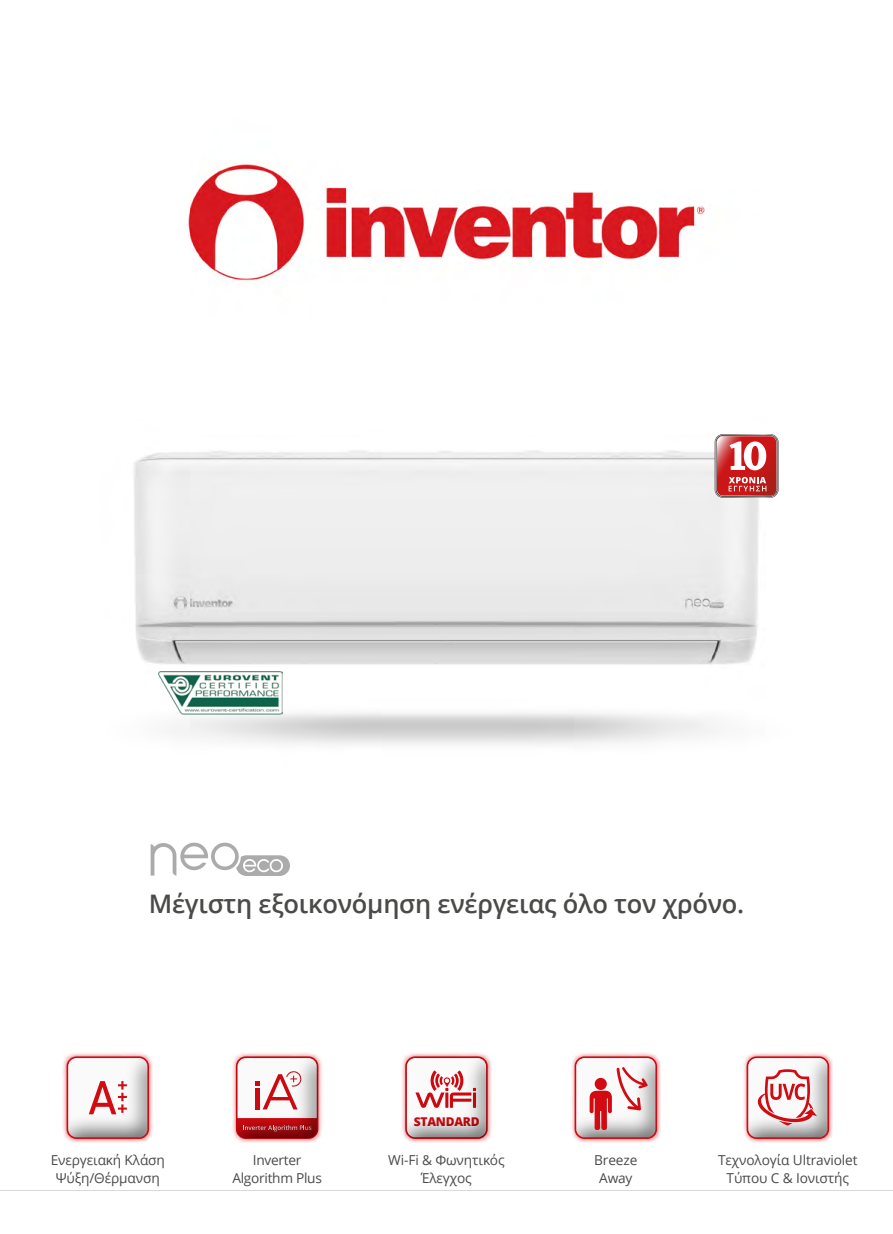
<style>
.page{position:relative;width:893px;height:1234px;background:#fff}
.page>*{position:absolute;margin:0;border:0;box-sizing:border-box;transform-origin:0 0}
.t1{font:600 25.5px "Open Sans";letter-spacing:-.01em;color:#4a4a49}
.t2{font:13.65px/17.5px "Open Sans";letter-spacing:-.01em;color:#4a4a49;text-align:center}
.t3{font:800 12.15px "Open Sans";letter-spacing:-.025em;color:#d20a11}
</style>
<div class="page">
<img style="left:0;top:163px;width:893px;height:1028px">
<div style="left:232px;top:1052px;width:91px;height:90px;background:#d20a11;opacity:.38"></div>
<div style="left:223px;top:1044px;width:108px;height:94px;background:#000;opacity:.59"></div>
<svg style="left:236px;top:1056px;width:82px;height:82px"></svg>
<svg style="left:243px;top:1124px;width:68px;height:7px"></svg>
<svg style="left:238px;top:1057px;width:79px;height:60px"></svg>
<div style="left:742px;top:1052px;width:91px;height:90px;background:#d20a11;opacity:.38"></div>
<div style="left:733px;top:1044px;width:108px;height:94px;background:#000;opacity:.59"></div>
<svg style="left:747px;top:1056px;width:82px;height:82px"></svg>
<div style="left:62px;top:1052px;width:91px;height:90px;background:#d20a11;opacity:.38"></div>
<div style="left:53px;top:1044px;width:108px;height:94px;background:#000;opacity:.59"></div>
<svg style="left:67px;top:1056px;width:82px;height:82px"></svg>
<div style="left:401px;top:1052px;width:91px;height:90px;background:#d20a11;opacity:.38"></div>
<div style="left:392px;top:1044px;width:108px;height:94px;background:#000;opacity:.59"></div>
<svg style="left:405px;top:1056px;width:83px;height:82px"></svg>
<hr style="left:473px;top:1092px;width:3px;height:15px;background:#d20a11">
<svg style="left:151px;top:842px;width:139px;height:33px"></svg>
<svg style="left:715px;top:434px;width:63px;height:63px"></svg>
<div style="left:570px;top:1052px;width:91px;height:90px;background:#d20a11;opacity:.38"></div>
<div style="left:561px;top:1044px;width:108px;height:94px;background:#000;opacity:.59"></div>
<svg style="left:575px;top:1056px;width:82px;height:82px"></svg>
<img style="left:158px;top:671px;width:125px;height:43px">
<h1 class="t1" style="left:149px;top:886px;width:597px">Μέγιστη εξοικονόμηση ενέργειας όλο τον χρόνο.</h1>
<p class="t3" style="left:414px;top:1112px;width:67px">STANDARD</p>
<p class="t2" style="left:51px;top:1150px;width:116px">Ενεργειακή Κλάση<br>Ψύξη/Θέρμανση</p>
<p class="t2" style="left:232px;top:1150px;width:91px">Inverter<br>Algorithm Plus</p>
<p class="t2" style="left:388px;top:1150px;width:118px">Wi-Fi &amp; Φωνητικός<br>Έλεγχος</p>
<p class="t2" style="left:718px;top:1150px;width:141px">Τεχνολογία Ultraviolet<br>Τύπου C &amp; Ιονιστής</p>
<p class="t2" style="left:594px;top:1150px;width:45px">Breeze<br>Away</p>
</div>
